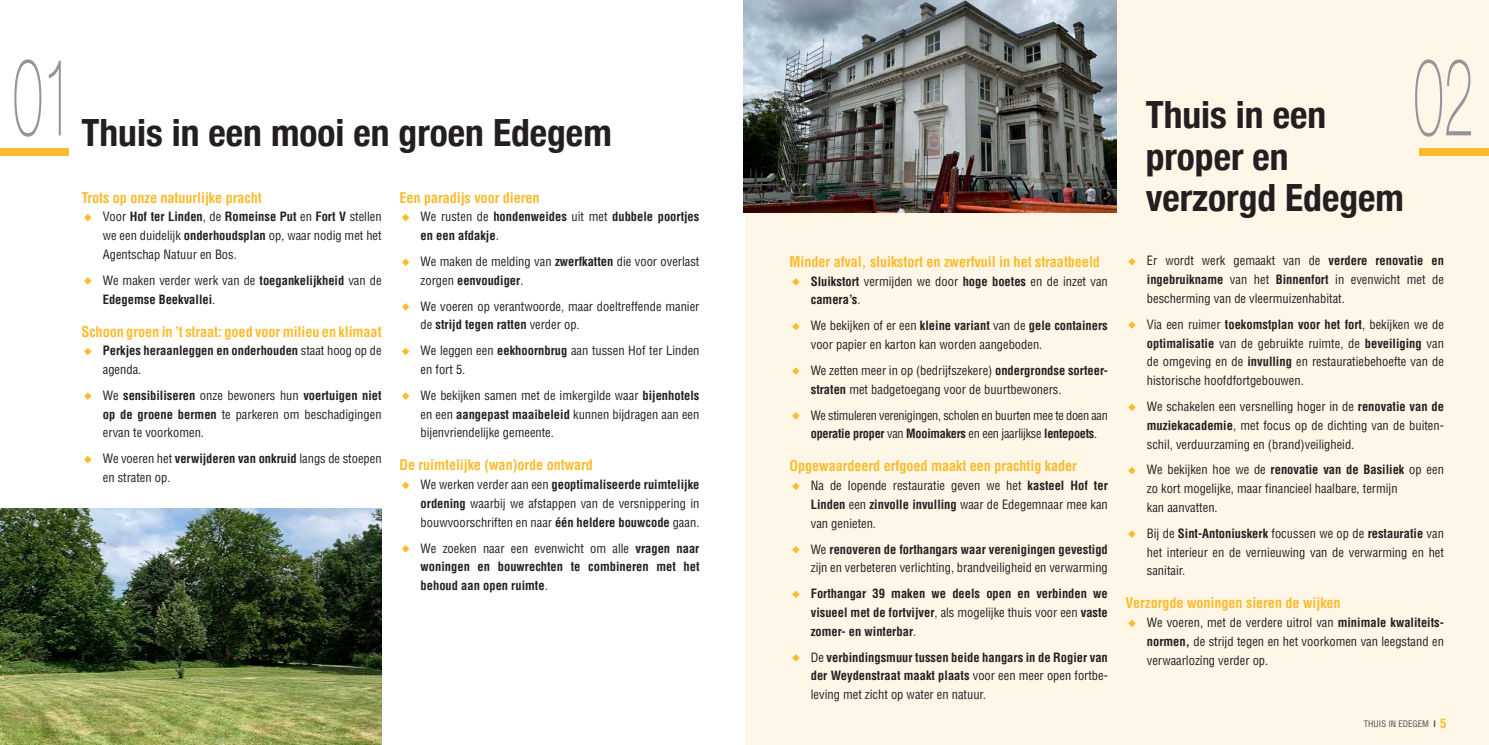
<style>
.page{position:relative;width:1489px;height:745px;background:#fff}
.page>*{position:absolute;margin:0;border:0;box-sizing:border-box;transform-origin:0 0}
.t1{font:100 108.12px "Helvetica Neue";color:#939598;scale:.5 1}
.grote_titel{font:700 condensed 37.5px/41.2px "Helvetica Neue";color:#231f20}
.RS_Tussentitel{font:700 condensed 14.38px "Helvetica";letter-spacing:-.005em;color:#fdbb2e}
.RS___body_tab{font:condensed 12.5px/18.8px "Helvetica";color:#231f20;text-align:justify}
.RS___body_tab-2{font:700 condensed 12.5px/18.8px "Helvetica";color:#231f20}
.RS___body_tab-3{font:condensed 12.5px/18.8px "Helvetica";letter-spacing:-.02em;color:#231f20}
.t2{font:condensed 8.75px "Helvetica";color:#4b4c4d}
.s1{font-weight:700}
.s2{font-weight:400}
.s3{font-weight:700;font-size:12.5px;color:#fdbb2e}
</style>
<div class="page">
<div style="left:745px;top:0;width:743px;height:744px;background:#fef7e8"></div>
<svg style="left:84px;top:214px;width:8px;height:7px"></svg>
<svg style="left:84px;top:277px;width:8px;height:7px"></svg>
<svg style="left:84px;top:347px;width:8px;height:8px"></svg>
<svg style="left:84px;top:392px;width:8px;height:7px"></svg>
<svg style="left:84px;top:456px;width:8px;height:7px"></svg>
<svg style="left:402px;top:214px;width:7px;height:7px"></svg>
<svg style="left:402px;top:258px;width:7px;height:8px"></svg>
<svg style="left:402px;top:303px;width:7px;height:7px"></svg>
<svg style="left:402px;top:347px;width:7px;height:8px"></svg>
<svg style="left:402px;top:392px;width:7px;height:7px"></svg>
<svg style="left:402px;top:481px;width:7px;height:8px"></svg>
<svg style="left:402px;top:545px;width:7px;height:7px"></svg>
<svg style="left:792px;top:278px;width:7px;height:7px"></svg>
<svg style="left:792px;top:323px;width:7px;height:7px"></svg>
<svg style="left:792px;top:367px;width:7px;height:8px"></svg>
<svg style="left:792px;top:412px;width:7px;height:7px"></svg>
<svg style="left:792px;top:482px;width:7px;height:8px"></svg>
<svg style="left:792px;top:546px;width:7px;height:7px"></svg>
<svg style="left:792px;top:590px;width:7px;height:7px"></svg>
<svg style="left:792px;top:654px;width:7px;height:7px"></svg>
<svg style="left:1128px;top:258px;width:7px;height:7px"></svg>
<svg style="left:1128px;top:321px;width:7px;height:7px"></svg>
<svg style="left:1128px;top:403px;width:7px;height:8px"></svg>
<svg style="left:1128px;top:467px;width:7px;height:7px"></svg>
<svg style="left:1128px;top:530px;width:7px;height:7px"></svg>
<svg style="left:1128px;top:619px;width:7px;height:7px"></svg>
<img style="left:0;top:508px;width:381px;height:236px">
<div style="left:0;top:148px;width:69px;height:7px;background:#fdbb2e"></div>
<div style="left:1419px;top:148px;width:69px;height:7px;background:#fdbb2e"></div>
<img style="left:744px;top:0;width:372px;height:213px">
<p class="t1" style="left:13px;top:15px;width:122px">01</p>
<p class="t1" style="left:1413px;top:15px;width:122px">02</p>
<p class="grote_titel" style="left:1145px;top:92px;width:260px">Thuis in een proper en verzorgd Edegem</p>
<p class="grote_titel" style="left:81px;top:109px;width:531px">Thuis in een mooi en groen Edegem</p>
<p class="RS_Tussentitel" style="left:81px;top:188px;width:182px">Trots op onze natuurlijke pracht</p>
<p class="RS___body_tab" style="left:103px;top:207px;width:280px">Voor <span class="s1">Hof ter Linden</span>, de <span class="s1">Romeinse Put</span> en <span class="s1">Fort V</span> stellen we een duidelijk <span class="s1">onderhoudsplan</span> op, waar nodig met het Agentschap Natuur en Bos.</p>
<p class="RS___body_tab-2" style="left:103px;top:270px;width:280px"><span class="s2">We maken verder werk van de</span> toegankelijkheid <span class="s2">van de<br></span>Edegemse Beekvallei<span class="s2">.</span></p>
<p class="RS_Tussentitel" style="left:81px;top:322px;width:301px">Schoon groen in ’t straat: goed voor milieu en klimaat</p>
<p class="RS___body_tab-2" style="left:103px;top:341px;width:280px">Perkjes heraanleggen en onderhouden <span class="s2">staat hoog op de agenda.</span></p>
<p class="RS___body_tab" style="left:103px;top:385px;width:280px">We <span class="s1">sensibiliseren</span> onze bewoners hun <span class="s1">voertuigen niet op de groene bermen</span> te parkeren om beschadigingen ervan te voorkomen.</p>
<p class="RS___body_tab" style="left:103px;top:449px;width:280px">We voeren het <span class="s1">verwijderen van onkruid</span> langs de stoepen en straten op.</p>
<p class="RS_Tussentitel" style="left:399px;top:188px;width:142px">Een paradijs voor dieren</p>
<p class="RS___body_tab-2" style="left:420px;top:207px;width:280px"><span class="s2">We rusten de</span> hondenweides <span class="s2">uit met</span> dubbele poortjes en een afdakje<span class="s2">.</span></p>
<p class="RS___body_tab" style="left:420px;top:252px;width:280px">We maken de melding van <span class="s1">zwerfkatten</span> die voor overlast zorgen <span class="s1">eenvoudiger</span>.</p>
<p class="RS___body_tab" style="left:420px;top:296px;width:280px">We voeren op verantwoorde, maar doeltreffende manier de <span class="s1">strijd tegen ratten</span> verder op.</p>
<p class="RS___body_tab" style="left:420px;top:341px;width:280px">We leggen een <span class="s1">eekhoornbrug</span> aan tussen Hof ter Linden en fort 5.</p>
<p class="RS___body_tab" style="left:420px;top:385px;width:280px">We bekijken samen met de imkergilde waar <span class="s1">bijenhotels </span>en een <span class="s1">aangepast maaibeleid</span> kunnen bijdragen aan een bijenvriendelijke gemeente.</p>
<p class="RS_Tussentitel" style="left:399px;top:456px;width:195px">De ruimtelijke (wan)orde ontward</p>
<p class="RS___body_tab" style="left:420px;top:475px;width:280px">We werken verder aan een <span class="s1">geoptimaliseerde ruimtelijke ordening</span> waarbij we afstappen van de versnippering in bouwvoorschriften en naar <span class="s1">één heldere bouwcode</span> gaan.</p>
<p class="RS___body_tab-2" style="left:420px;top:538px;width:280px;text-align:justify"><span class="s2">We zoeken naar een evenwicht om alle</span> vragen naar woningen en bouwrechten te combineren met het behoud aan open ruimte<span class="s2">.</span></p>
<p class="RS___body_tab" style="left:1146px;top:251px;width:298px">Er wordt werk gemaakt van de <span class="s1">verdere renovatie en ingebruikname</span> van het <span class="s1">Binnenfort</span> in evenwicht met de bescherming van de vleermuizenhabitat.</p>
<p class="RS___body_tab" style="left:1146px;top:314px;width:298px">Via een ruimer <span class="s1">toekomstplan voor het fort</span>, bekijken we de <span class="s1">optimalisatie</span> van de gebruikte ruimte, de <span class="s1">beveiliging</span> van de omgeving en de <span class="s1">invulling</span> en restauratiebehoefte van de historische hoofdfortgebouwen.</p>
<p class="RS___body_tab" style="left:1146px;top:397px;width:298px">We schakelen een versnelling hoger in de <span class="s1">renovatie van de muziekacademie</span>, met focus op de dichting van de buiten&shy;schil, verduurzaming en (brand)veiligheid.</p>
<p class="RS___body_tab" style="left:1146px;top:460px;width:298px;text-align:left">We bekijken hoe we de <span class="s1">renovatie van de Basiliek</span> op een zo kort mogelijke, maar financieel haalbare, termijn<br>kan aanvatten.</p>
<p class="RS___body_tab" style="left:1146px;top:523px;width:298px">Bij de <span class="s1">Sint-Antoniuskerk</span> focussen we op de <span class="s1">restauratie</span> van het interieur en de vernieuwing van de verwarming en het sanitair.</p>
<p class="RS_Tussentitel" style="left:1125px;top:593px;width:217px">Verzorgde woningen sieren de wijken</p>
<p class="RS___body_tab" style="left:1146px;top:612px;width:298px">We voeren, met de verdere uitrol van <span class="s1">minimale kwaliteits&shy;normen,</span> de strijd tegen en het voorkomen van leegstand en verwaarlozing verder op.</p>
<p class="RS_Tussentitel" style="left:789px;top:252px;width:312px">Minder afval, sluikstort en zwerfvuil in het straatbeeld</p>
<p class="RS___body_tab-2" style="left:810px;top:271px;width:298px">Sluikstort <span class="s2">vermijden we door</span> hoge boetes <span class="s2">en de inzet van </span>camera’s<span class="s2">.</span></p>
<p class="RS___body_tab" style="left:810px;top:316px;width:298px">We bekijken of er een <span class="s1">kleine variant</span> van de <span class="s1">gele containers </span>voor papier en karton kan worden aangeboden.</p>
<p class="RS___body_tab" style="left:810px;top:361px;width:298px">We zetten meer in op (bedrijfszekere) <span class="s1">ondergrondse sorteer&shy;straten</span> met badgetoegang voor de buurtbewoners.</p>
<p class="RS___body_tab-3" style="left:810px;top:405px;width:298px">We stimuleren verenigingen, scholen en buurten mee te doen aan <span class="s1">operatie proper</span> van <span class="s1">Mooimakers</span> en een jaarlijkse <span class="s1">lentepoets</span>.</p>
<p class="RS_Tussentitel" style="left:789px;top:457px;width:289px">Opgewaardeerd erfgoed maakt een prachtig kader</p>
<p class="RS___body_tab" style="left:810px;top:476px;width:298px">Na de lopende restauratie geven we het <span class="s1">kasteel Hof ter Linden</span> een <span class="s1">zinvolle invulling</span> waar de Edegemnaar mee kan van genieten.</p>
<p class="RS___body_tab" style="left:810px;top:539px;width:298px">We <span class="s1">renoveren de forthangars waar verenigingen gevestigd </span>zijn en verbeteren verlichting, brandveiligheid en verwarming</p>
<p class="RS___body_tab-2" style="left:810px;top:583px;width:298px;text-align:justify">Forthangar 39 maken we deels open en verbinden we visueel met de fortvijver<span class="s2">, als mogelijke thuis voor een</span> vaste zomer- en winterbar<span class="s2">.</span></p>
<p class="RS___body_tab-2" style="left:810px;top:647px;width:298px;text-align:justify"><span class="s2">De</span> verbindingsmuur tussen beide hangars in de Rogier van der Weydenstraat maakt plaats <span class="s2">voor een meer open fortbe&shy;leving met zicht op water en natuur.</span></p>
<p class="t2" style="left:1363px;top:717px;width:84px">THUIS IN EDEGEM <span class="s1">I</span> <span class="s3">5</span></p>
</div>
